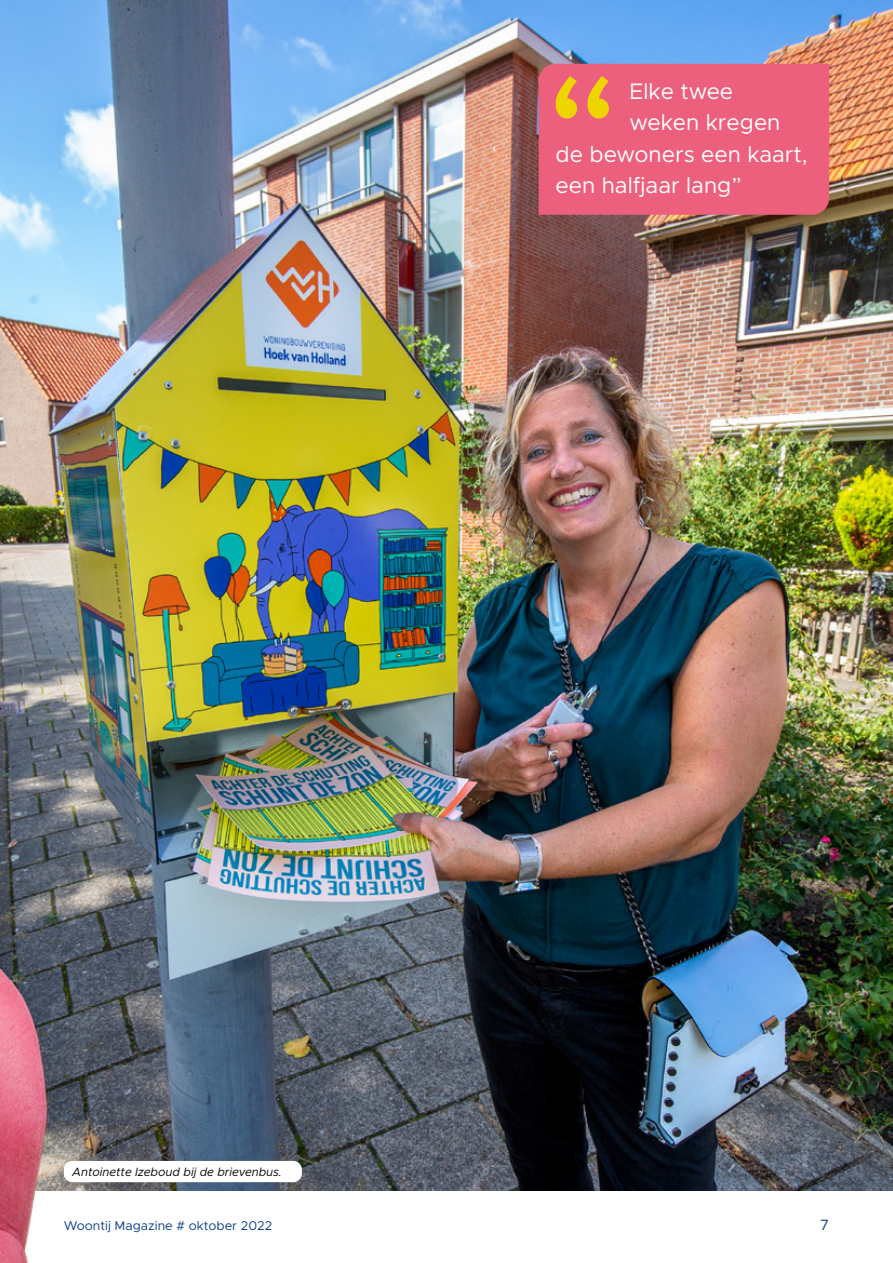
<style>
.page{position:relative;width:893px;height:1263px;background:#fff}
.page>*{position:absolute;margin:0;border:0;box-sizing:border-box;transform-origin:0 0}
.t1{font:22.5px "Metropolis";color:#fff}
.t2{font:15px "Metropolis";color:#0f3e89}
.t3{font:12.75px "Metropolis";color:#0f3e89}
.t4{font:italic 12px "Metropolis";color:#000}
</style>
<div class="page">
<img style="left:0;top:0;width:893px;height:1191px">
<div style="left:539px;top:64px;width:290px;height:151px;background:#ec607e"></div>
<img style="left:0;top:680px;width:129px;height:583px">
<div style="left:64px;top:1161px;width:238px;height:21px;background:#fff;border-radius:9px"></div>
<p class="t1" style="left:630px;top:77px;width:105px">Elke twee</p>
<p class="t1" style="left:630px;top:108px;width:152px">weken kregen</p>
<p class="t1" style="left:556px;top:140px;width:254px">de bewoners een kaart,</p>
<p class="t1" style="left:556px;top:171px;width:188px">een halfjaar lang”</p>
<p class="t4" style="left:72px;top:1165px;width:211px">Antoinette Izeboud bij de brievenbus.</p>
<p class="t3" style="left:64px;top:1218px;width:210px">Woontij Magazine # oktober 2022</p>
<p class="t2" style="left:820px;top:1216px;width:10px">7</p>
</div>
